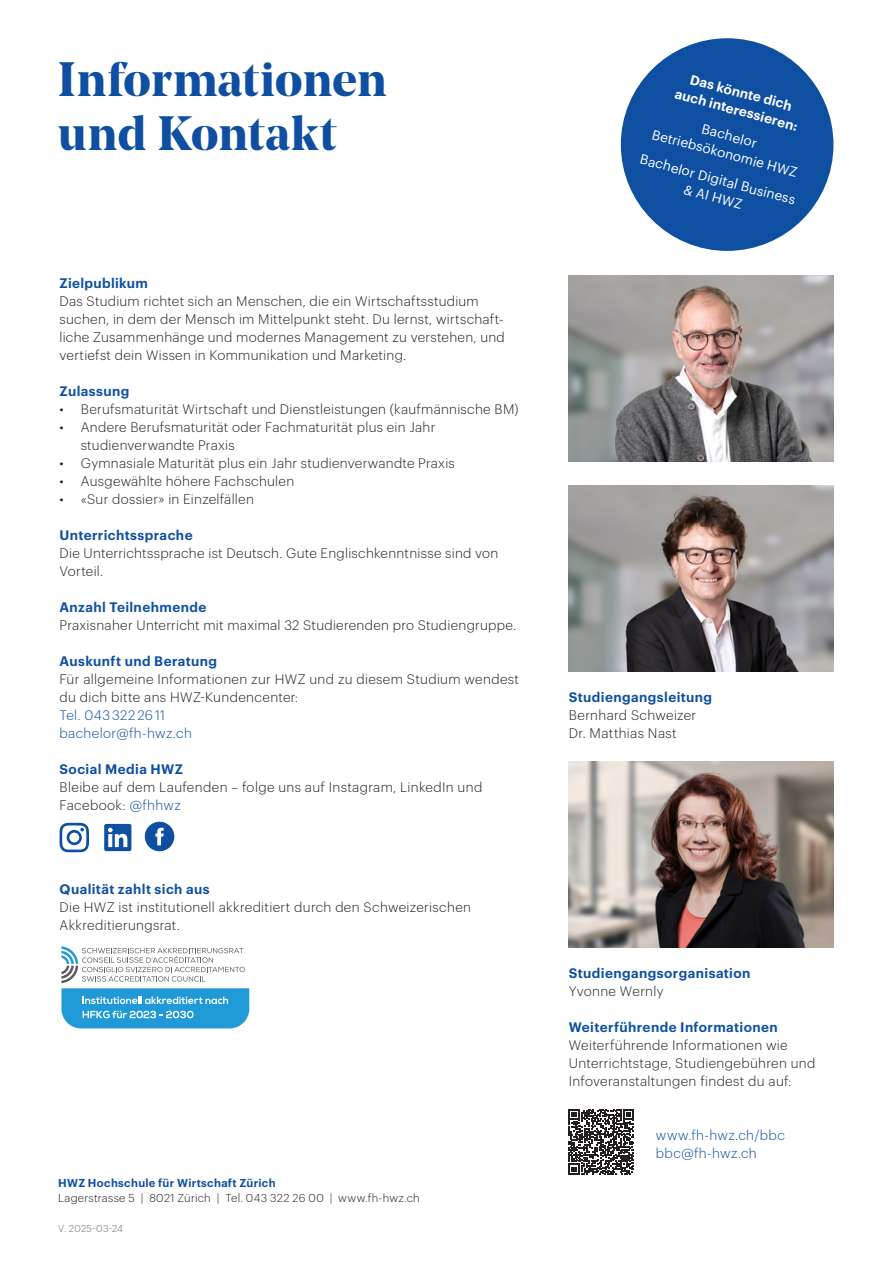
<style>
.page{position:relative;width:893px;height:1263px;background:#fff}
.page>*{position:absolute;margin:0;border:0;box-sizing:border-box;transform-origin:0 0}
._1_Haupttitel{font:700 48px "Noe Display";letter-spacing:.005em;color:#0f4fa1}
._5_Content_Flattersatz{font:300 13.5px/18px "Graphik";letter-spacing:.025em;color:#231f20}
._5_Content_Flattersatz-2{font:600 13.5px "Graphik";letter-spacing:.03em;color:#0f4fa1}
._5_Content_Flattersatz-3{font:300 13.5px "Graphik";letter-spacing:.03em;color:#0f4fa1}
._8_Störer{font:13.5px/18px "Graphik";color:#fff;text-align:center}
._8_Störer-2{font:600 13.5px "Graphik";color:#fff}
._7_Absender{font:300 11.25px "Graphik";letter-spacing:.025em;color:#231f20}
._7_Absender-2{font:600 11.25px "Graphik";letter-spacing:.025em;color:#0f4fa1}
._7_Absender-3{font:300 9.75px "Graphik";letter-spacing:.025em;color:#6c6d70}
.s1{color:#0f4fa1}
</style>
<div class="page">
<img style="left:569px;top:276px;width:264px;height:186px">
<img style="left:569px;top:486px;width:264px;height:186px">
<img style="left:569px;top:762px;width:264px;height:186px">
<div style="left:621px;top:38px;width:212px;height:213px;background:#0f4fa1;border-radius:50%"></div>
<svg style="left:145px;top:821px;width:29px;height:30px"></svg>
<svg style="left:60px;top:823px;width:29px;height:29px"></svg>
<svg style="left:104px;top:824px;width:27px;height:27px"></svg>
<svg style="left:61px;top:946px;width:189px;height:83px"></svg>
<svg style="left:568px;top:1109px;width:66px;height:66px"></svg>
<p class="_1_Haupttitel" style="left:58px;top:48px;width:330px">Informationen</p>
<p class="_1_Haupttitel" style="left:58px;top:102px;width:280px">und Kontakt</p>
<p class="_5_Content_Flattersatz-2" style="left:60px;top:272px;width:90px">Zielpublikum</p>
<p class="_5_Content_Flattersatz" style="left:60px;top:291px;width:447px">Das Studium richtet sich an Menschen, die ein Wirtschaftsstudium suchen, in dem der Mensch im Mittelpunkt steht. Du lernst, wirtschaft&shy;liche Zusammenhänge und modernes Management zu verstehen, und vertiefst dein Wissen in Kommunikation und Marketing.</p>
<p class="_5_Content_Flattersatz-2" style="left:60px;top:380px;width:71px">Zulassung</p>
<p class="_5_Content_Flattersatz" style="left:60px;top:399px;width:461px">• Berufsmaturität Wirtschaft und Dienstleistungen (kaufmännische BM)</p>
<p class="_5_Content_Flattersatz" style="left:81px;top:417px;width:356px;text-indent:-21px">• Andere Berufsmaturität oder Fachmaturität plus ein Jahr studienverwandte Praxis</p>
<p class="_5_Content_Flattersatz" style="left:60px;top:453px;width:397px">• Gymnasiale Maturität plus ein Jahr studienverwandte Praxis</p>
<p class="_5_Content_Flattersatz" style="left:60px;top:471px;width:236px">• Ausgewählte höhere Fachschulen</p>
<p class="_5_Content_Flattersatz" style="left:60px;top:489px;width:196px">• «Sur dossier» in Einzelfällen</p>
<p class="_5_Content_Flattersatz-2" style="left:60px;top:524px;width:135px">Unterrichtssprache</p>
<p class="_5_Content_Flattersatz" style="left:60px;top:543px;width:440px">Die Unterrichtssprache ist Deutsch. Gute Englischkenntnisse sind von<br>Vorteil.</p>
<p class="_5_Content_Flattersatz-2" style="left:60px;top:596px;width:148px">Anzahl Teilnehmende</p>
<p class="_5_Content_Flattersatz" style="left:60px;top:615px;width:458px">Praxisnaher Unterricht mit maximal 32 Studierenden pro Studiengruppe.</p>
<p class="_5_Content_Flattersatz-2" style="left:60px;top:650px;width:159px">Auskunft und Beratung</p>
<p class="_5_Content_Flattersatz" style="left:60px;top:669px;width:461px">Für allgemeine Informationen zur HWZ und zu diesem Studium wendest du dich bitte ans HWZ-Kundencenter:</p>
<p class="_5_Content_Flattersatz-3" style="left:60px;top:705px;width:107px">Tel. 043 322 26 11</p>
<p class="_5_Content_Flattersatz-3" style="left:60px;top:723px;width:134px">bachelor@fh-hwz.ch</p>
<p class="_5_Content_Flattersatz-2" style="left:60px;top:758px;width:125px">Social Media HWZ</p>
<p class="_5_Content_Flattersatz" style="left:60px;top:777px;width:424px">Bleibe auf dem Laufenden – folge uns auf Instagram, LinkedIn und<br>Facebook: <span class="s1">@fhhwz</span></p>
<p class="_5_Content_Flattersatz-2" style="left:60px;top:878px;width:152px">Qualität zahlt sich aus</p>
<p class="_5_Content_Flattersatz" style="left:60px;top:897px;width:413px">Die HWZ ist institutionell akkreditiert durch den Schweizerischen<br>Akkreditierungsrat.</p>
<p class="_7_Absender-2" style="left:58px;top:1175px;width:219px">HWZ Hochschule für Wirtschaft Zürich</p>
<p class="_7_Absender" style="left:58px;top:1190px;width:363px">Lagerstrasse 5 | 8021 Zürich | Tel. 043 322 26 00 | www.fh-hwz.ch</p>
<p class="_7_Absender-3" style="left:58px;top:1222px;width:66px">V. 2025-03-24</p>
<p class="_8_Störer-2" style="left:693px;top:69px;width:106px;rotate:15deg">Das könnte dich</p>
<p class="_8_Störer-2" style="left:678px;top:83px;width:128px;rotate:15deg">auch interessieren:</p>
<p class="_8_Störer" style="left:705px;top:119px;width:58px;rotate:15deg">Bachelor</p>
<p class="_8_Störer" style="left:655px;top:124px;width:152px;rotate:15deg">Betriebsökonomie HWZ</p>
<p class="_8_Störer" style="left:643px;top:149px;width:162px;rotate:15deg">Bachelor Digital Business &amp; AI HWZ</p>
<p class="_5_Content_Flattersatz-2" style="left:569px;top:686px;width:145px">Studiengangsleitung</p>
<p class="_5_Content_Flattersatz" style="left:569px;top:705px;width:129px">Bernhard Schweizer</p>
<p class="_5_Content_Flattersatz" style="left:569px;top:723px;width:109px">Dr. Matthias Nast</p>
<p class="_5_Content_Flattersatz-2" style="left:569px;top:962px;width:183px">Studiengangsorganisation</p>
<p class="_5_Content_Flattersatz" style="left:569px;top:981px;width:96px">Yvonne Wernly</p>
<p class="_5_Content_Flattersatz-2" style="left:569px;top:1016px;width:211px">Weiterführende Informationen</p>
<p class="_5_Content_Flattersatz" style="left:569px;top:1035px;width:248px">Weiterführende Informationen wie<br>Unterrichtstage, Studiengebühren und<br>Infoveranstaltungen findest du auf:</p>
<p class="_5_Content_Flattersatz-3" style="left:656px;top:1125px;width:130px">www.fh-hwz.ch/bbc</p>
<p class="_5_Content_Flattersatz-3" style="left:656px;top:1143px;width:102px">bbc@fh-hwz.ch</p>
</div>
